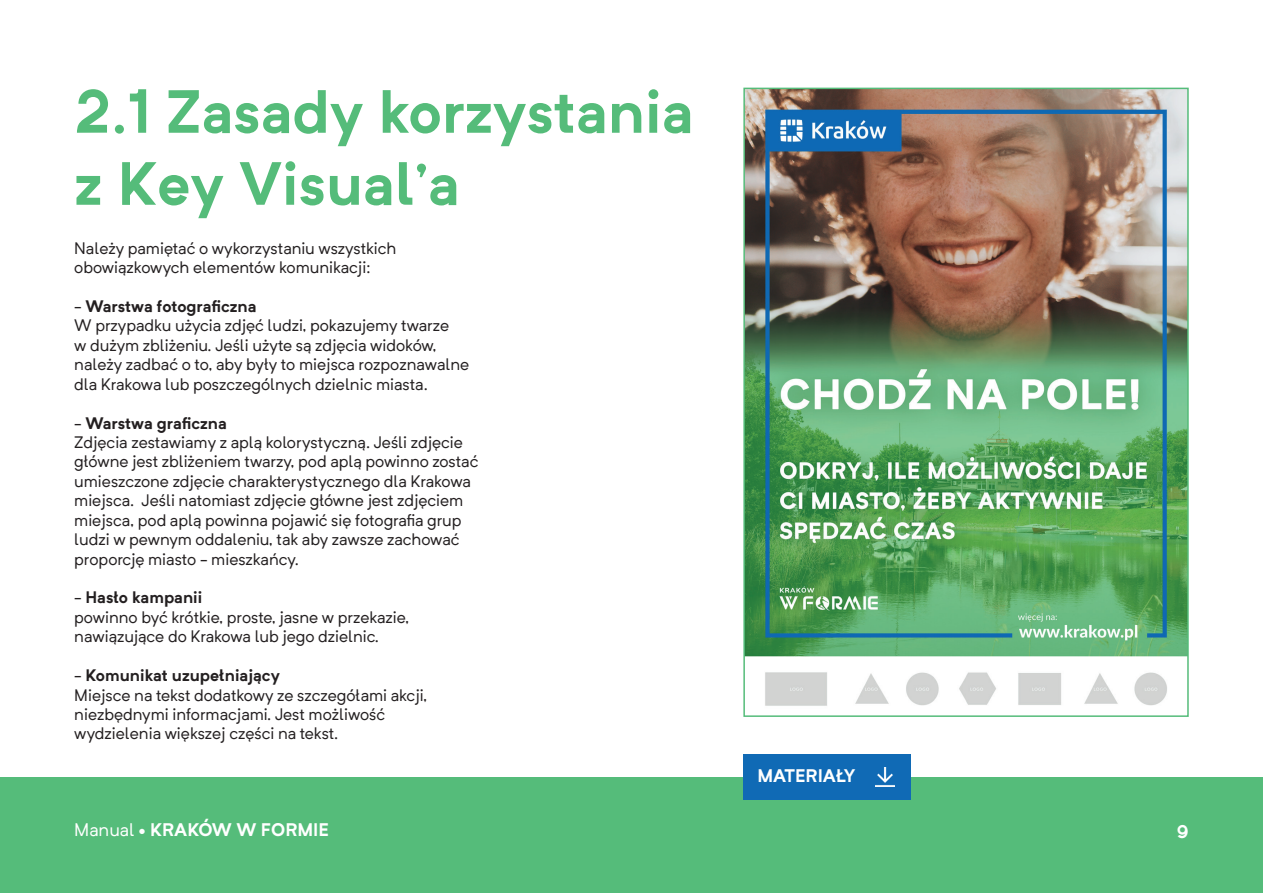
<style>
.page{position:relative;width:1263px;height:893px;background:#fff}
.page>*{position:absolute;margin:0;border:0;box-sizing:border-box;transform-origin:0 0}
.t1{font:700 60px/72px "Neutrif Pro";color:#55bc7a}
.t2{font:700 18px "Neutrif Pro";color:#fff}
.t3{font:16.5px/19.5px "Neutrif Pro";color:#231f20}
.s1{font-weight:700}
.s2{font-weight:400}
</style>
<div class="page">
<div style="left:0;top:777px;width:1263px;height:116px;background:#55bc7a"></div>
<img style="left:746px;top:91px;width:440px;height:615px">
<div style="left:743px;top:88px;width:446px;height:629px;border:2px solid #55bc7a"></div>
<div style="left:743px;top:754px;width:167px;height:46px;background:#106ab5"></div>
<img style="left:875px;top:767px;width:20px;height:20px">
<h1 class="t1" style="left:74px;top:74px;width:621px">2.1 Zasady korzystania z Key Visual’a</h1>
<p class="t3" style="left:74px;top:238px;width:324px">Należy pamiętać o wykorzystaniu wszystkich obowiązkowych elementów komunikacji:</p>
<p class="t3" style="left:74px;top:296px;width:397px">- <span class="s1">Warstwa fotograficzna<br></span>W przypadku użycia zdjęć ludzi, pokazujemy twarze<br>w dużym zbliżeniu. Jeśli użyte są zdjęcia widoków, należy zadbać o to, aby były to miejsca rozpoznawalne dla Krakowa lub poszczególnych dzielnic miasta.</p>
<p class="t3" style="left:74px;top:413px;width:406px">- <span class="s1">Warstwa graficzna<br></span>Zdjęcia zestawiamy z aplą kolorystyczną. Jeśli zdjęcie główne jest zbliżeniem twarzy, pod aplą powinno zostać umieszczone zdjęcie charakterystycznego dla Krakowa miejsca. Jeśli natomiast zdjęcie główne jest zdjęciem miejsca, pod aplą powinna pojawić się fotografia grup ludzi w pewnym oddaleniu, tak aby zawsze zachować proporcję miasto - mieszkańcy.</p>
<p class="t3" style="left:74px;top:588px;width:336px">- <span class="s1">Hasło kampanii<br></span>powinno być krótkie, proste, jasne w przekazie, nawiązujące do Krakowa lub jego dzielnic.</p>
<p class="t3" style="left:74px;top:665px;width:354px">- <span class="s1">Komunikat uzupełniający<br></span>Miejsce na tekst dodatkowy ze szczegółami akcji, niezbędnymi informacjami. Jest możliwość wydzielenia większej części na tekst.</p>
<p class="t2" style="left:757px;top:764px;width:100px">MATERIAŁY</p>
<p class="t2" style="left:74px;top:817px;width:256px"><span class="s2">Manual</span> • KRAKÓW W FORMIE</p>
<p class="t2" style="left:1177px;top:819px;width:14px">9</p>
</div>
